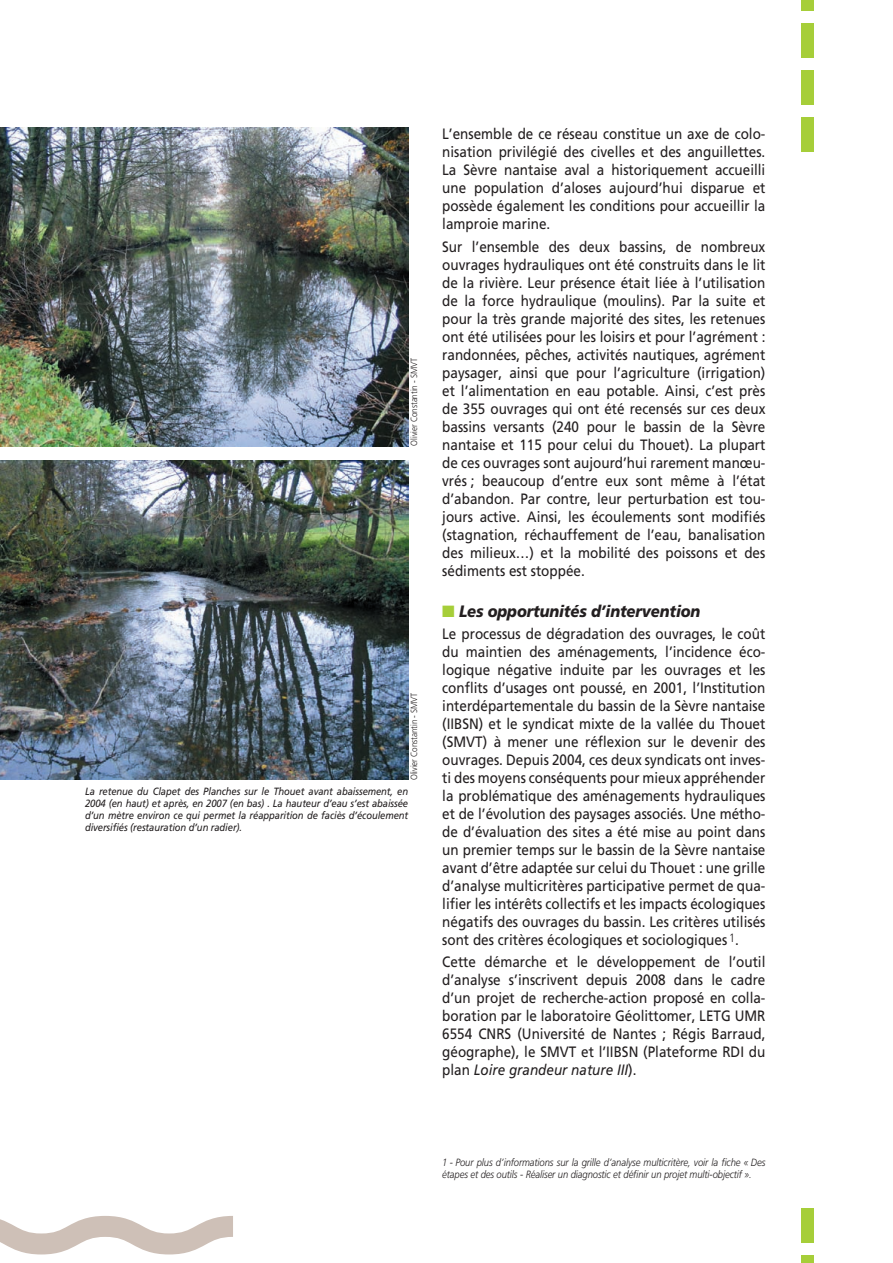
<style>
.page{position:relative;width:893px;height:1263px;background:#fff}
.page>*{position:absolute;margin:0;border:0;box-sizing:border-box;transform-origin:0 0}
.titre_11_carré{font:italic 900 16.5px "Frutiger";letter-spacing:-.01em;color:#231f20;scale:.9 1}
.a_corps_base{font:15px/18px "Frutiger";color:#231f20;text-align:justify;scale:.9 1}
.l巊endes{font:italic 10.5px/12px "Frutiger";letter-spacing:-.01em;color:#231f20;text-align:justify;scale:.9 1}
.note_bdp{font:italic 300 10.5px/12px "Frutiger";letter-spacing:-.01em;color:#231f20;scale:.9 1}
.cr巇its{font:300 9px "Frutiger";letter-spacing:-.01em;color:#231f20;scale:.9 1}
.s1{color:#a6ce39}
.s2{font-style:italic}
</style>
<div class="page">
<svg style="left:0;top:1216px;width:233px;height:38px"></svg>
<div style="left:801px;top:118px;width:13px;height:34px;background:#a6ce39"></div>
<div style="left:801px;top:71px;width:13px;height:34px;background:#a6ce39"></div>
<div style="left:801px;top:24px;width:13px;height:34px;background:#a6ce39"></div>
<div style="left:801px;top:0;width:13px;height:11px;background:#a6ce39"></div>
<div style="left:801px;top:1208px;width:13px;height:34px;background:#a6ce39"></div>
<div style="left:801px;top:1255px;width:13px;height:8px;background:#a6ce39"></div>
<img style="left:0;top:461px;width:408px;height:319px">
<img style="left:0;top:128px;width:408px;height:318px">
<p class="cr巇its" style="left:409px;top:445px;width:98px;rotate:-90deg">Olivier Constantin - SMVT</p>
<p class="cr巇its" style="left:409px;top:780px;width:98px;rotate:-90deg">Olivier Constantin - SMVT</p>
<p class="l巊endes" style="left:85px;top:785px;width:361px">La retenue du Clapet des Planches sur le Thouet avant abaissement, en 2004 (en haut) et après, en 2007 (en bas) . La hauteur d’eau s’est abaissée d’un mètre environ ce qui permet la réapparition de faciès d’écoulement diversifiés (restauration d’un radier).</p>
<p class="a_corps_base" style="left:442px;top:125px;width:361px">L’ensemble de ce réseau constitue un axe de colo&shy;nisation privilégié des civelles et des anguillettes.<br>La Sèvre nantaise aval a historiquement accueilli une population d’aloses aujourd’hui disparue et possède également les conditions pour accueillir la lamproie marine.</p>
<p class="a_corps_base" style="left:442px;top:237px;width:361px">Sur l’ensemble des deux bassins, de nombreux ouvrages hydrauliques ont été construits dans le lit de la rivière. Leur présence était liée à l’utilisation de la force hydraulique (moulins). Par la suite et pour la très grande majorité des sites, les retenues ont été utilisées pour les loisirs et pour l’agrément : randonnées, pêches, activités nautiques, agrément paysager, ainsi que pour l’agriculture (irrigation) et l’alimentation en eau potable. Ainsi, c’est près de 355 ouvrages qui ont été recensés sur ces deux bassins versants (240 pour le bassin de la Sèvre nantaise et 115 pour celui du Thouet). La plupart de ces ouvrages sont aujourd’hui rarement manœu&shy;vrés ; beaucoup d’entre eux sont même à l’état d’abandon. Par contre, leur perturbation est tou&shy;jours active. Ainsi, les écoulements sont modifiés (stagnation, réchauffement de l’eau, banalisation des milieux…) et la mobilité des poissons et des sédiments est stoppée.</p>
<p class="titre_11_carré" style="left:442px;top:601px;width:288px"><span class="s1">■</span> Les opportunités d’intervention</p>
<p class="a_corps_base" style="left:442px;top:624px;width:361px">Le processus de dégradation des ouvrages, le coût du maintien des aménagements, l’incidence éco&shy;logique négative induite par les ouvrages et les conflits d’usages ont poussé, en 2001, l’Institution interdépartementale du bassin de la Sèvre nantaise (IIBSN) et le syndicat mixte de la vallée du Thouet (SMVT) à mener une réflexion sur le devenir des ouvrages. Depuis 2004, ces deux syndicats ont inves&shy;ti des moyens conséquents pour mieux appréhender la problématique des aménagements hydrauliques et de l’évolution des paysages associés. Une métho&shy;de d’évaluation des sites a été mise au point dans un premier temps sur le bassin de la Sèvre nantaise avant d’être adaptée sur celui du Thouet : une grille d’analyse multicritères participative permet de qua&shy;lifier les intérêts collectifs et les impacts écologiques négatifs des ouvrages du bassin. Les critères utilisés sont des critères écologiques et sociologiques <sup>1</sup>.</p>
<p class="a_corps_base" style="left:442px;top:953px;width:361px">Cette démarche et le développement de l’outil d’analyse s’inscrivent depuis 2008 dans le cadre d’un projet de recherche-action proposé en colla&shy;boration par le laboratoire Géolittomer, LETG UMR 6554 CNRS (Université de Nantes ; Régis Barraud, géographe), le SMVT et l’IIBSN (Plateforme RDI du plan <span class="s2">Loire grandeur nature III</span>).</p>
<p class="note_bdp" style="left:442px;top:1156px;width:361px">1 - Pour plus d’informations sur la grille d’analyse multicritère, voir la fiche « Des étapes et des outils - Réaliser un diagnostic et définir un projet multi-objectif ».</p>
</div>
